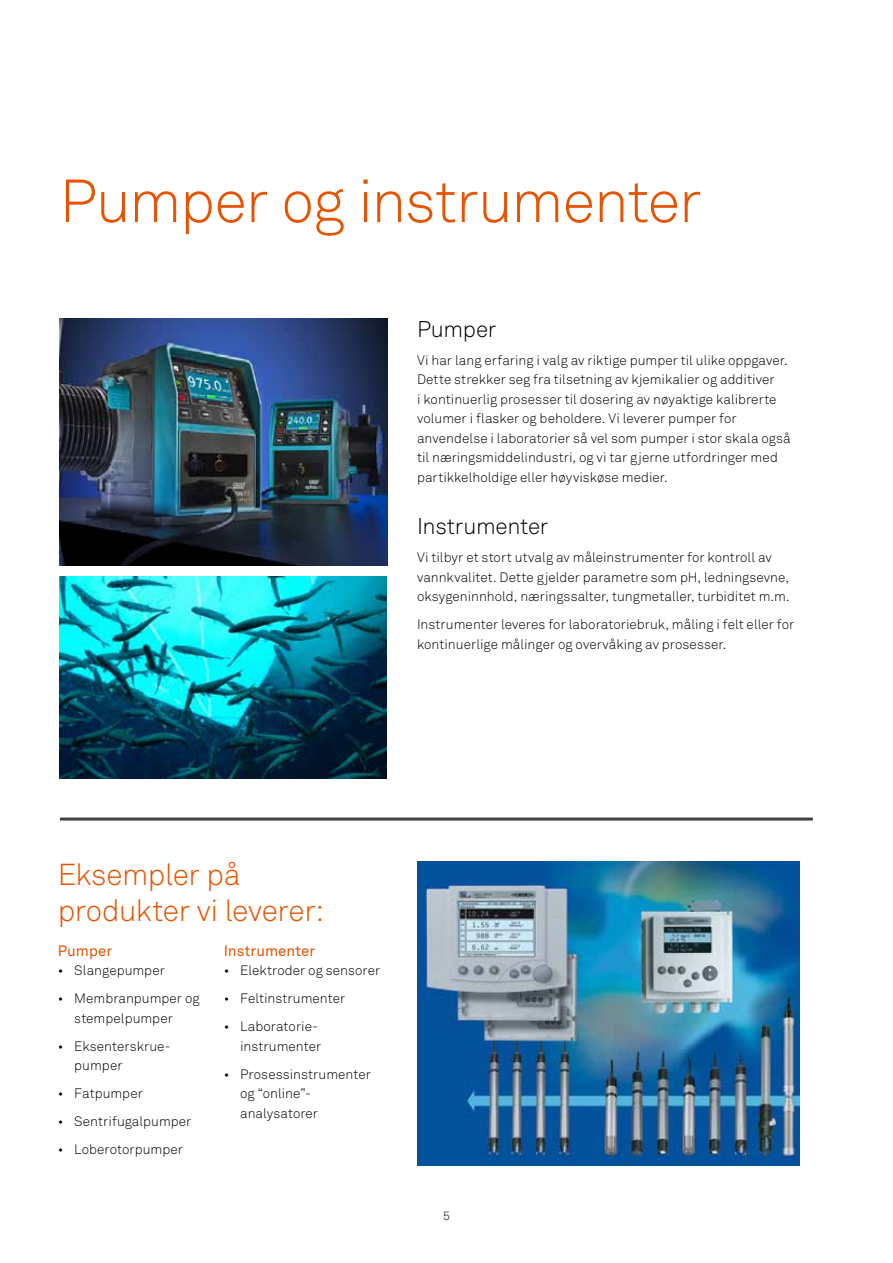
<style>
.page{position:relative;width:893px;height:1263px;background:#fff}
.page>*{position:absolute;margin:0;border:0;box-sizing:border-box;transform-origin:0 0}
.t1{font:60px "Akkurat Light Pro";letter-spacing:-.02em;color:#e75300}
.t2{font:30px/36px "Akkurat Light Pro";letter-spacing:-.015em;color:#e75300}
.t3{font:22.5px "Akkurat Light Pro";letter-spacing:-.01em;color:#000}
.t4{font:15px "Akkurat Pro";letter-spacing:.005em;color:#e75300}
.t5{font:13.5px/19.5px "Akkurat Light Pro";letter-spacing:.005em;color:#000}
.t6{font:12px "Akkurat Light Pro";color:#000}
</style>
<div class="page">
<img style="left:60px;top:576px;width:327px;height:202px">
<img style="left:60px;top:319px;width:327px;height:247px">
<img style="left:417px;top:861px;width:383px;height:304px">
<hr style="left:60px;top:817px;width:753px;height:3px;background:#414042">
<h1 class="t1" style="left:60px;top:166px;width:644px">Pumper og instrumenter</h1>
<h3 class="t3" style="left:417px;top:316px;width:81px">Pumper</h3>
<p class="t5" style="left:417px;top:351px;width:375px">Vi har lang erfaring i valg av riktige pumper til ulike oppgaver.<br>Dette strekker seg fra tilsetning av kjemikalier og additiver<br>i kontinuerlig prosesser til dosering av nøyaktige kalibrerte volumer i flasker og beholdere. Vi leverer pumper for anvendelse i laboratorier så vel som pumper i stor skala også til næringsmiddelindustri, og vi tar gjerne utfordringer med partikkelholdige eller høyviskøse medier.</p>
<h3 class="t3" style="left:417px;top:513px;width:133px">Instrumenter</h3>
<p class="t5" style="left:417px;top:548px;width:374px">Vi tilbyr et stort utvalg av måleinstrumenter for kontroll av vannkvalitet. Dette gjelder parametre som pH, ledningsevne, oksygeninnhold, næringssalter, tungmetaller, turbiditet m.m.</p>
<p class="t5" style="left:417px;top:615px;width:379px">Instrumenter leveres for laboratoriebruk, måling i felt eller for kontinuerlige målinger og overvåking av prosesser.</p>
<h2 class="t2" style="left:58px;top:857px;width:268px">Eksempler på produkter vi leverer:</h2>
<p class="t4" style="left:58px;top:942px;width:56px">Pumper</p>
<p class="t5" style="left:58px;top:961px;width:109px">• Slangepumper</p>
<p class="t5" style="left:74px;top:989px;width:127px;text-indent:-16px">• Membranpumper og stempelpumper</p>
<p class="t5" style="left:74px;top:1036px;width:98px;text-indent:-16px">• Eksenterskrue&shy;pumper</p>
<p class="t5" style="left:58px;top:1084px;width:87px">• Fatpumper</p>
<p class="t5" style="left:58px;top:1112px;width:135px">• Sentrifugalpumper</p>
<p class="t5" style="left:58px;top:1140px;width:127px">• Loberotorpumper</p>
<p class="t4" style="left:224px;top:942px;width:93px">Instrumenter</p>
<p class="t5" style="left:224px;top:961px;width:158px">• Elektroder og sensorer</p>
<p class="t5" style="left:224px;top:989px;width:123px">• Feltinstrumenter</p>
<p class="t5" style="left:224px;top:1017px;width:99px;text-align:right">• Laboratorie&shy;instrumenter</p>
<p class="t5" style="left:240px;top:1064px;width:132px;text-indent:-16px">• Prosessinstrumenter og “online”- analysatorer</p>
<p class="t6" style="left:443px;top:1209px;width:8px">5</p>
</div>
